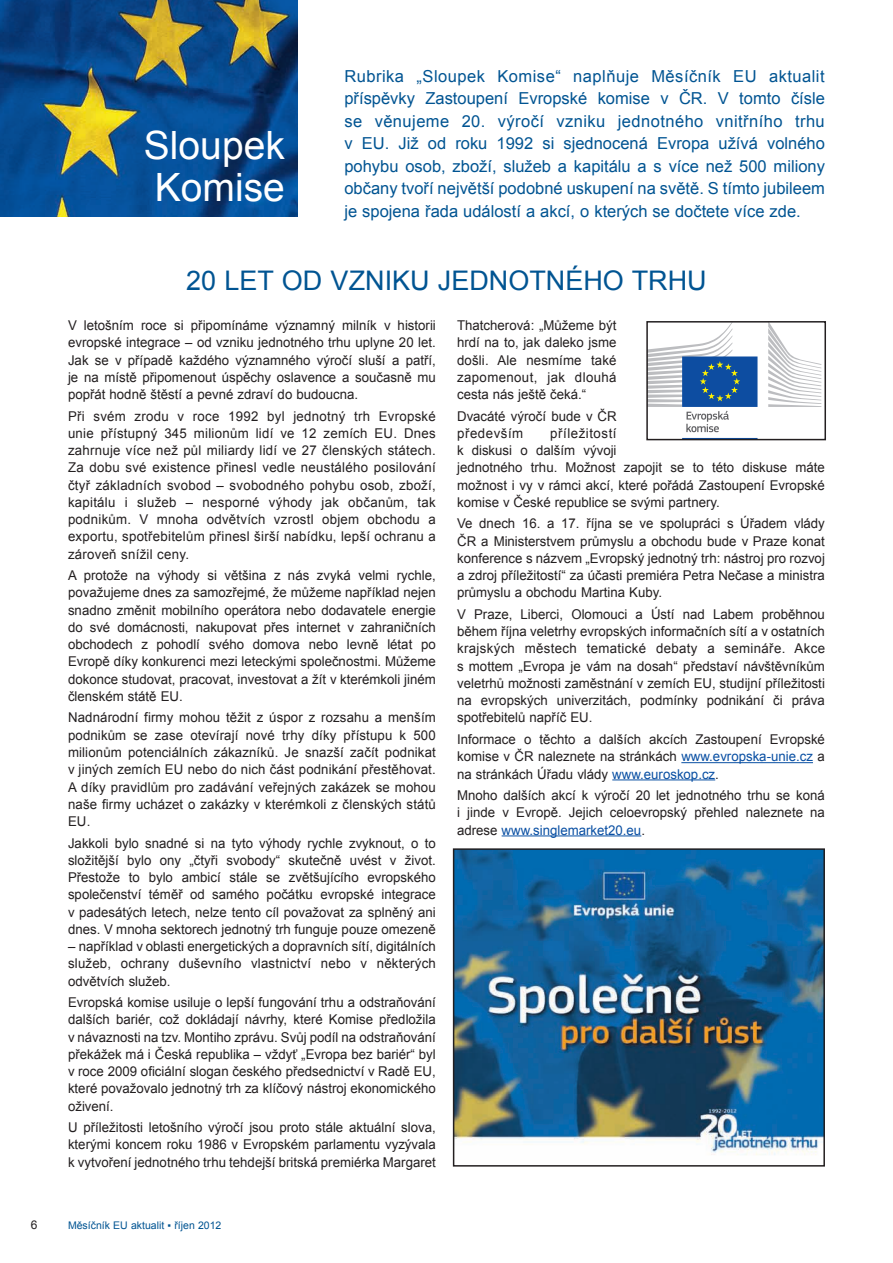
<style>
.page{position:relative;width:893px;height:1263px;background:#fff}
.page>*{position:absolute;margin:0;border:0;box-sizing:border-box;transform-origin:0 0}
.t1{font:39px/42px "Arial";color:#fff}
.t2{font:27px "Arial";color:#005492}
.t3{font:16.5px/22.5px "Arial";color:#005492;text-align:justify}
.t4{font:13.5px/17.2px "Arial";color:#231f20;text-align:justify}
.t5{font:12px "Arial";color:#231f20}
.t6{font:10.5px "Arial";color:#005492}
.s1{color:#094fa3}
</style>
<div class="page">
<hr style="left:681px;top:762px;width:132px;height:1px;background:#094fa3">
<hr style="left:612px;top:779px;width:103px;height:1px;background:#094fa3">
<hr style="left:502px;top:835px;width:139px;height:1px;background:#094fa3">
<svg style="left:768px;top:324px;width:53px;height:83px"></svg>
<svg style="left:649px;top:324px;width:108px;height:109px"></svg>
<div style="left:646px;top:321px;width:180px;height:119px;border:2px solid #231f20"></div>
<img style="left:456px;top:851px;width:366px;height:304px">
<div style="left:453px;top:848px;width:372px;height:318px;border:2px solid #231f20"></div>
<img style="left:0;top:0;width:298px;height:217px">
<h1 class="t1" style="left:144px;top:125px;width:142px">Sloupek<br>Komise</h1>
<p class="t3" style="left:344px;top:65px;width:482px">Rubrika „Sloupek Komise“ naplňuje Měsíčník EU aktualit příspěvky Zastoupení Evropské komise v ČR. V tomto čísle se věnujeme 20. výročí vzniku jednotného vnitřního trhu v EU. Již od roku 1992 si sjednocená Evropa užívá volného pohybu osob, zboží, služeb a kapitálu a s více než 500 miliony občany tvoří největší podobné uskupení na světě. S tímto jubileem je spojena řada událostí a akcí, o kterých se dočtete více zde.</p>
<h2 class="t2" style="left:186px;top:263px;width:522px">20 LET OD VZNIKU JEDNOTNÉHO TRHU</h2>
<p class="t4" style="left:68px;top:317px;width:369px">V letošním roce si připomínáme významný milník v historii evropské integrace – od vzniku jednotného trhu uplyne 20 let.<br>Jak se v případě každého významného výročí sluší a patří, je na místě připomenout úspěchy oslavence a současně mu popřát hodně štěstí a pevné zdraví do budoucna.</p>
<p class="t4" style="left:68px;top:407px;width:369px">Při svém zrodu v roce 1992 byl jednotný trh Evropské unie přístupný 345 milionům lidí ve 12 zemích EU. Dnes zahrnuje více než půl miliardy lidí ve 27 členských státech.<br>Za dobu své existence přinesl vedle neustálého posilování čtyř základních svobod – svobodného pohybu osob, zboží, kapitálu i služeb – nesporné výhody jak občanům, tak podnikům. V mnoha odvětvích vzrostl objem obchodu a exportu, spotřebitelům přinesl širší nabídku, lepší ochranu a zároveň snížil ceny.</p>
<p class="t4" style="left:68px;top:567px;width:369px">A protože na výhody si většina z nás zvyká velmi rychle, považujeme dnes za samozřejmé, že můžeme například nejen snadno změnit mobilního operátora nebo dodavatele energie do své domácnosti, nakupovat přes internet v zahraničních obchodech z pohodlí svého domova nebo levně létat po Evropě díky konkurenci mezi leteckými společnostmi. Můžeme dokonce studovat, pracovat, investovat a žít v kterémkoli jiném členském státě EU.</p>
<p class="t4" style="left:68px;top:709px;width:369px">Nadnárodní firmy mohou těžit z úspor z rozsahu a menším podnikům se zase otevírají nové trhy díky přístupu k 500 milionům potenciálních zákazníků. Je snazší začít podnikat v jiných zemích EU nebo do nich část podnikání přestěhovat.<br>A díky pravidlům pro zadávání veřejných zakázek se mohou naše firmy ucházet o zakázky v kterémkoli z členských států EU.</p>
<p class="t4" style="left:68px;top:834px;width:369px">Jakkoli bylo snadné si na tyto výhody rychle zvyknout, o to složitější bylo ony „čtyři svobody“ skutečně uvést v život.<br>Přestože to bylo ambicí stále se zvětšujícího evropského společenství téměř od samého počátku evropské integrace v padesátých letech, nelze tento cíl považovat za splněný ani dnes. V mnoha sektorech jednotný trh funguje pouze omezeně</p>
<p class="t4" style="left:68px;top:938px;width:369px">– například v oblasti energetických a dopravních sítí, digitálních služeb, ochrany duševního vlastnictví nebo v některých odvětvích služeb.</p>
<p class="t4" style="left:68px;top:994px;width:369px">Evropská komise usiluje o lepší fungování trhu a odstraňování dalších bariér, což dokládají návrhy, které Komise předložila v návaznosti na tzv. Montiho zprávu. Svůj podíl na odstraňování překážek má i Česká republika – vždyť „Evropa bez bariér“ byl v roce 2009 oficiální slogan českého předsednictví v Radě EU, které považovalo jednotný trh za klíčový nástroj ekonomického oživení.</p>
<p class="t4" style="left:68px;top:1119px;width:369px">U příležitosti letošního výročí jsou proto stále aktuální slova, kterými koncem roku 1986 v Evropském parlamentu vyzývala k vytvoření jednotného trhu tehdejší britská premiérka Margaret</p>
<p class="t5" style="left:31px;top:1217px;width:8px">6</p>
<p class="t6" style="left:68px;top:1218px;width:155px">Měsíčník EU aktualit ▪ říjen 2012</p>
<p class="t4" style="left:457px;top:317px;width:161px">Thatcherová: „Můžeme být hrdí na to, jak daleko jsme došli. Ale nesmíme také zapomenout, jak dlouhá cesta nás ještě čeká.“</p>
<p class="t4" style="left:457px;top:407px;width:161px">Dvacáté výročí bude v ČR především</p>
<p class="t4" style="left:457px;top:425px;width:369px;text-align:left;text-indent:93px">příležitostí<br>k diskusi o dalším vývoji<br>jednotného trhu. Možnost zapojit se to této diskuse máte možnost i vy v rámci akcí, které pořádá Zastoupení Evropské komise v České republice se svými partnery.</p>
<p class="t4" style="left:457px;top:515px;width:369px">Ve dnech 16. a 17. října se ve spolupráci s Úřadem vlády ČR a Ministerstvem průmyslu a obchodu bude v Praze konat konference s názvem „Evropský jednotný trh: nástroj pro rozvoj a zdroj příležitostí“ za účasti premiéra Petra Nečase a ministra průmyslu a obchodu Martina Kuby.</p>
<p class="t4" style="left:457px;top:606px;width:369px">V Praze, Liberci, Olomouci a Ústí nad Labem proběhnou během října veletrhy evropských informačních sítí a v ostatních krajských městech tematické debaty a semináře. Akce s mottem „Evropa je vám na dosah“ představí návštěvníkům veletrhů možnosti zaměstnání v zemích EU, studijní příležitosti na evropských univerzitách, podmínky podnikání či práva spotřebitelů napříč EU.</p>
<p class="t4" style="left:457px;top:731px;width:369px">Informace o těchto a dalších akcích Zastoupení Evropské komise v ČR naleznete na stránkách <span class="s1">www.evropska-unie.cz</span> a na stránkách Úřadu vlády <span class="s1">www.euroskop.cz</span>.</p>
<p class="t4" style="left:457px;top:787px;width:369px">Mnoho dalších akcí k výročí 20 let jednotného trhu se koná i jinde v Evropě. Jejich celoevropský přehled naleznete na adrese <span class="s1">www.singlemarket20.eu</span>.</p>
</div>
